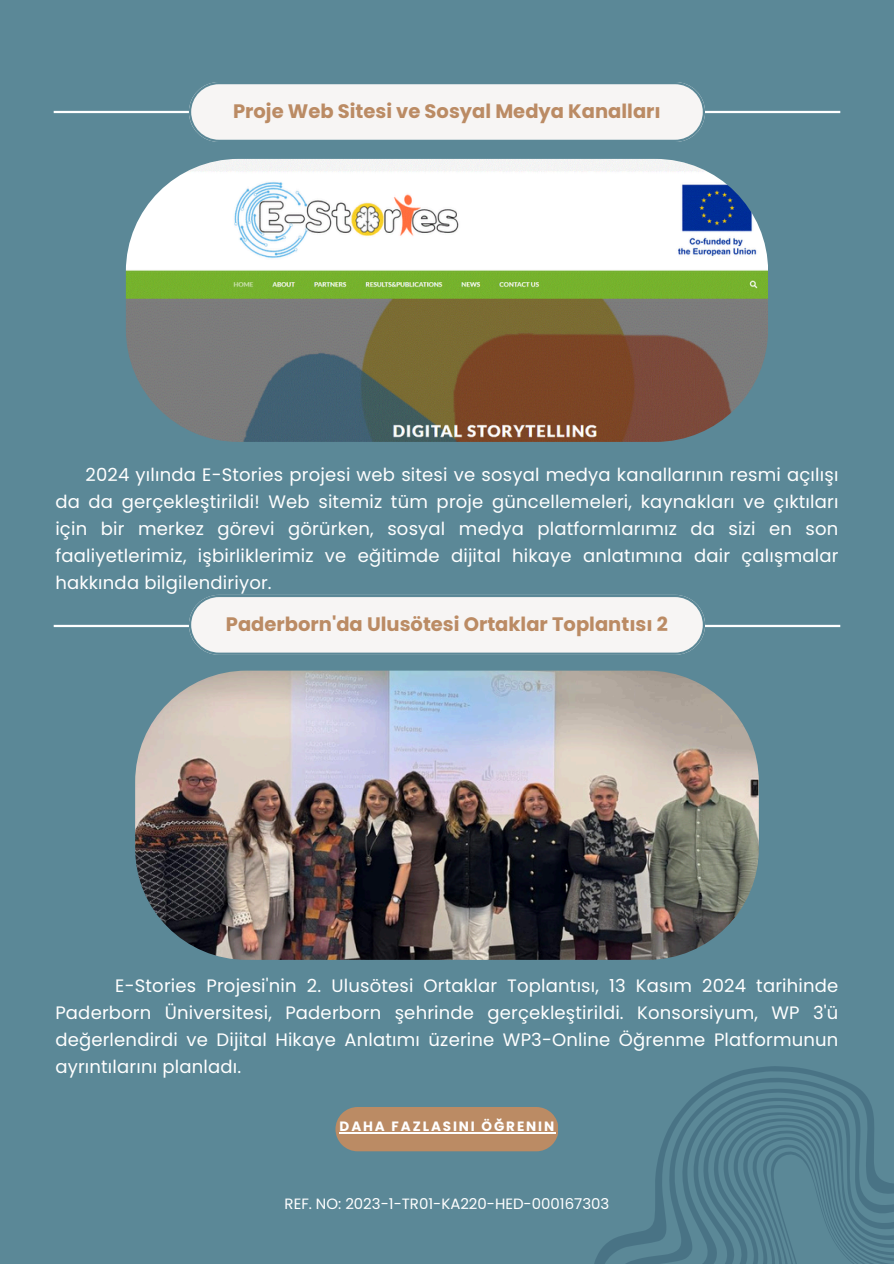
<style>
.page{position:relative;width:894px;height:1264px;background:#fff}
.page>*{position:absolute;margin:0;border:0;box-sizing:border-box;transform-origin:0 0}
.t1{font:700 19.5px "Poppins";color:#bb8b64}
.t2{font:18px/27px "Poppins";letter-spacing:.01em;color:#fff;text-align:justify}
.t3{font:14.85px "Poppins";color:#fff}
.t4{font:700 13.5px "Poppins";letter-spacing:.14em;color:#fff}
</style>
<div class="page">
<div style="left:0;top:0;width:893px;height:1263px;background:#5b8897"></div>
<svg style="left:595px;top:1066px;width:239px;height:197px"></svg>
<svg style="left:609px;top:1077px;width:249px;height:186px"></svg>
<svg style="left:630px;top:1088px;width:237px;height:175px"></svg>
<svg style="left:655px;top:1097px;width:238px;height:166px"></svg>
<img style="left:126px;top:159px;width:641px;height:282px;border-radius:113px">
<hr style="left:54px;top:111px;width:786px;height:2px;background:#fff">
<svg style="left:189px;top:82px;width:515px;height:60px;background:#e7e9ea"></svg>
<img style="left:135px;top:670px;width:623px;height:289px;border-radius:111px">
<hr style="left:54px;top:625px;width:786px;height:2px;background:#fff">
<svg style="left:189px;top:595px;width:515px;height:59px;background:#e9ebeb"></svg>
<svg style="left:335px;top:1107px;width:223px;height:44px;background:#b88d69"></svg>
<hr style="left:339px;top:1132px;width:217px;height:1px;background:#fff">
<h1 class="t1" style="left:233px;top:97px;width:429px">Proje Web Sitesi ve Sosyal Medya Kanalları</h1>
<p class="t2" style="left:55px;top:461px;width:784px;text-indent:30px">2024 yılında E-Stories projesi web sitesi ve sosyal medya kanallarının resmi açılışı da da gerçekleştirildi! Web sitemiz tüm proje güncellemeleri, kaynakları ve çıktıları için bir merkez görevi görürken, sosyal medya platformlarımız da sizi en son faaliyetlerimiz, işbirliklerimiz ve eğitimde dijital hikaye anlatımına dair çalışmalar hakkında bilgilendiriyor.</p>
<p class="t1" style="left:226px;top:610px;width:443px">Paderborn'da Ulusötesi Ortaklar Toplantısı 2</p>
<h2 class="t2" style="left:55px;top:972px;width:784px;text-indent:60px">E-Stories Projesi'nin 2. Ulusötesi Ortaklar Toplantısı, 13 Kasım 2024 tarihinde Paderborn Üniversitesi, Paderborn şehrinde gerçekleştirildi. Konsorsiyum, WP 3'ü değerlendirdi ve Dijital Hikaye Anlatımı üzerine WP3-Online Öğrenme Platformunun ayrıntılarını planladı.</h2>
<h1 class="t4" style="left:339px;top:1117px;width:216px">DAHA FAZLASINI ÖĞRENIN</h1>
<p class="t3" style="left:284px;top:1193px;width:326px">REF. NO: 2023-1-TR01-KA220-HED-000167303</p>
</div>
